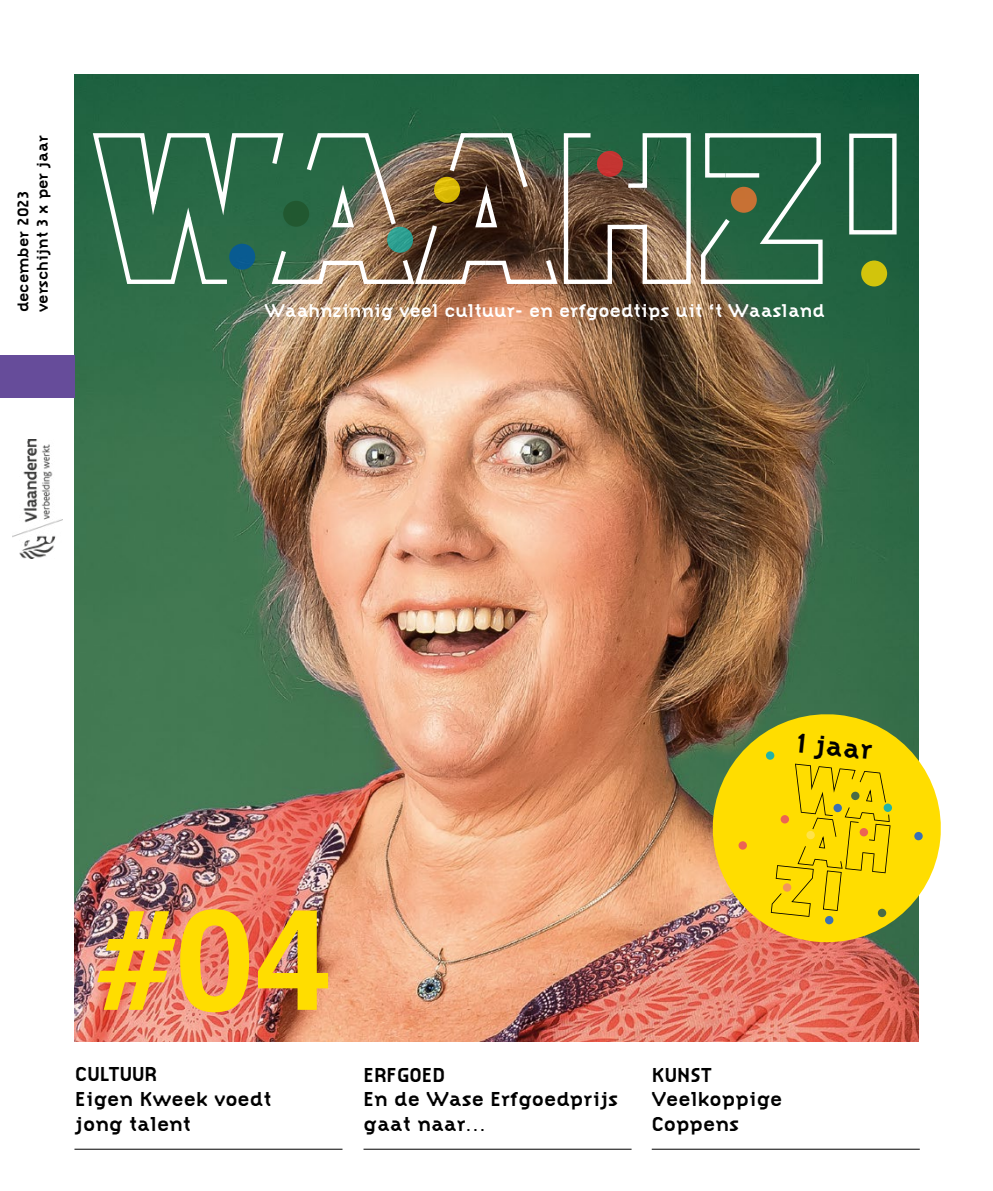
<style>
.page{position:relative;width:993px;height:1191px;background:#fff}
.page>*{position:absolute;margin:0;border:0;box-sizing:border-box;transform-origin:0 0}
.t1{font:700 141.05px "Helvetica";color:#fd0}
.t2{font:700 28.35px "Citizen OT";color:#000}
.t3{font:700 21px/24.5px "Citizen OT";color:#000}
.t4{font:700 19.25px "Citizen OT";color:#fff}
.t5{font:700 16.28px/19.4px "Citizen OT";color:#000}
</style>
<div class="page">
<img style="left:74px;top:75px;width:844px;height:966px">
<hr style="left:74px;top:1148px;width:268px;height:1px;background:#000">
<hr style="left:363px;top:1148px;width:268px;height:1px;background:#000">
<hr style="left:651px;top:1148px;width:268px;height:1px;background:#000">
<svg style="left:90px;top:131px;width:608px;height:155px"></svg>
<img style="left:268px;top:131px;width:263px;height:155px">
<svg style="left:698px;top:131px;width:126px;height:155px"></svg>
<div style="left:229px;top:244px;width:26px;height:26px;background:#095b91;border-radius:50%"></div>
<div style="left:283px;top:201px;width:26px;height:26px;background:#20542b;border-radius:50%"></div>
<svg style="left:387px;top:227px;width:26px;height:26px"></svg>
<svg style="left:434px;top:177px;width:26px;height:26px"></svg>
<svg style="left:596px;top:151px;width:26px;height:26px"></svg>
<div style="left:730px;top:187px;width:26px;height:26px;background:#c87134;border-radius:50%"></div>
<div style="left:848px;top:134px;width:48px;height:100px;border:4px solid #fff"></div>
<div style="left:0;top:355px;width:74px;height:43px;background:#664c9a"></div>
<svg style="left:860px;top:260px;width:26px;height:26px"></svg>
<img style="left:12px;top:440px;width:50px;height:118px">
<svg style="left:706px;top:708px;width:235px;height:240px;fill:#fd0"></svg>
<div style="left:883px;top:803px;width:8px;height:9px;background:#21b3a8;border-radius:50%"></div>
<svg style="left:770px;top:763px;width:120px;height:154px"></svg>
<svg style="left:824px;top:915px;width:9px;height:9px"></svg>
<svg style="left:765px;top:751px;width:9px;height:9px"></svg>
<div style="left:780px;top:815px;width:9px;height:8px;background:#ec6353;border-radius:50%"></div>
<svg style="left:913px;top:831px;width:9px;height:9px"></svg>
<div style="left:738px;top:841px;width:9px;height:9px;background:#ec6353;border-radius:50%"></div>
<svg style="left:877px;top:908px;width:9px;height:9px"></svg>
<p class="t5" style="left:13px;top:312px;width:179px;rotate:-90deg">december 2023 verschijnt 3 x per jaar</p>
<p class="t4" style="left:264px;top:300px;width:561px">Waahnzinnig veel cultuur- en erfgoedtips uit ‘t Waasland</p>
<h2 class="t2" style="left:797px;top:725px;width:78px;rotate:6deg">1 jaar</h2>
<h1 class="t1" style="left:97px;top:874px;width:237px">#04</h1>
<p class="t3" style="left:75px;top:1062px;width:197px">CULTUUR<br>Eigen Kweek voedt jong talent</p>
<p class="t3" style="left:363px;top:1062px;width:256px">ERFGOED<br>En de Wase Erfgoedprijs gaat naar…</p>
<p class="t3" style="left:651px;top:1062px;width:132px">KUNST<br>Veelkoppige<br>Coppens</p>
</div>
